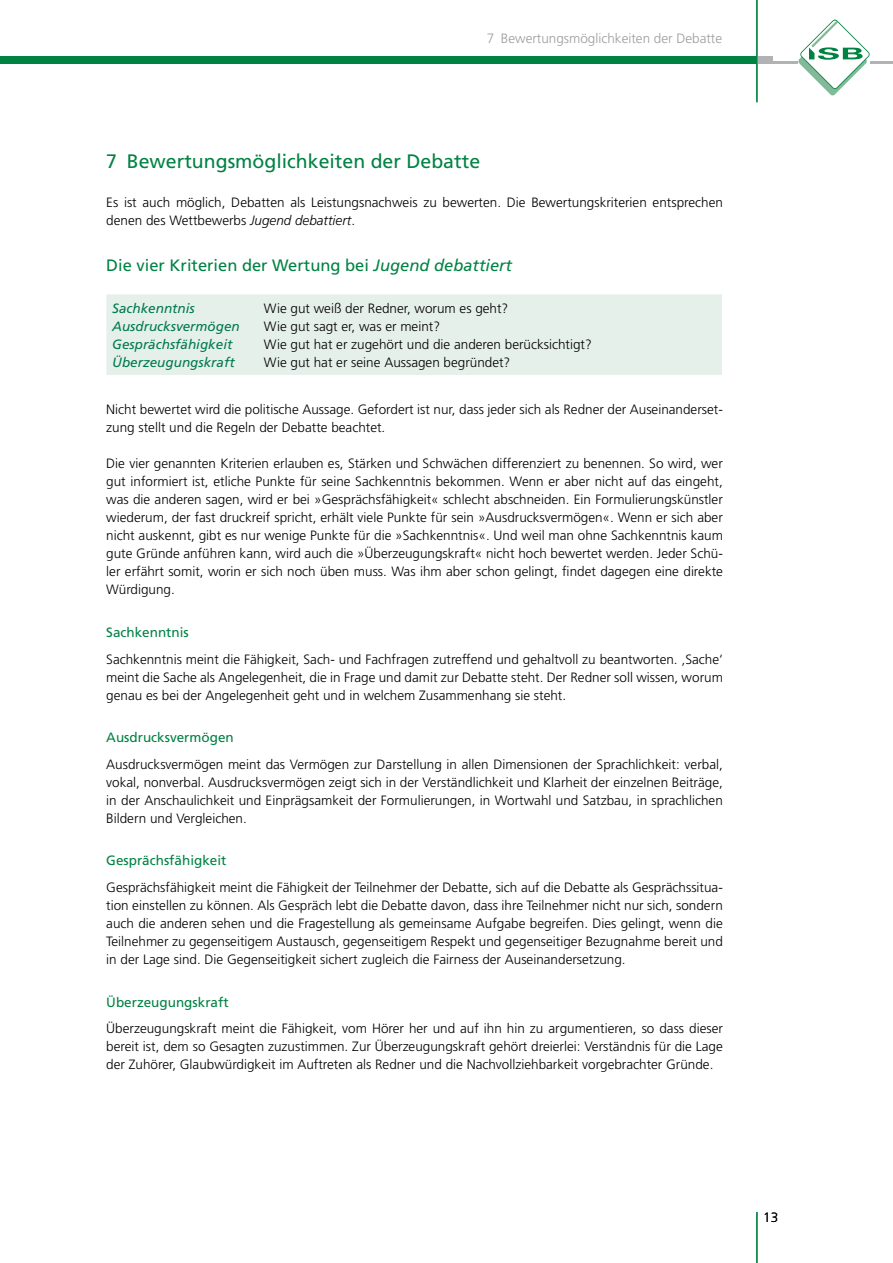
<style>
.page{position:relative;width:893px;height:1263px;background:#fff}
.page>*{position:absolute;margin:0;border:0;box-sizing:border-box;transform-origin:0 0}
.t1{font:19.5px "Frutiger LT Std";color:#008243}
.t2{font:16.5px "Frutiger LT Std";color:#008243}
.t3{font:300 13.5px/18px "Frutiger LT Std";color:#000;text-align:justify}
.t4{font:italic 13.5px/18px "Frutiger LT Std";color:#00794d}
.t5{font:13.5px "Frutiger LT Std";color:#008243}
.t6{font:300 13.5px "Frutiger LT Std";color:#9c9d9d}
.s1{font-style:italic}
</style>
<div class="page">
<div style="left:755px;top:56px;width:17px;height:8px;background:#b1b2b3"></div>
<hr style="left:757px;top:62px;width:136px;height:2px;background:#b1b2b3">
<div style="left:0;top:56px;width:757px;height:8px;background:#008243"></div>
<hr style="left:756px;top:0;width:1px;height:102px;background:#008243">
<svg style="left:798px;top:20px;width:72px;height:75px"></svg>
<hr style="left:756px;top:1212px;width:1px;height:51px;background:#008243">
<div style="left:106px;top:294px;width:616px;height:81px;background:#e6f0eb"></div>
<p class="t6" style="left:487px;top:31px;width:237px">7 Bewertungsmöglichkeiten der Debatte</p>
<h1 class="t1" style="left:106px;top:149px;width:375px">7 Bewertungsmöglichkeiten der Debatte</h1>
<p class="t3" style="left:106px;top:193px;width:618px">Es ist auch möglich, Debatten als Leistungsnachweis zu bewerten. Die Bewertungskriterien entsprechen denen des Wettbewerbs <span class="s1">Jugend debattiert</span>.</p>
<p class="t2" style="left:106px;top:256px;width:407px">Die vier Kriterien der Wertung bei <span class="s1">Jugend debattiert</span></p>
<p class="t4" style="left:112px;top:299px;width:129px">Sachkenntnis<br>Ausdrucksvermögen<br>Gesprächsfähigkeit<br>Überzeugungskraft</p>
<p class="t3" style="left:264px;top:299px;width:329px;text-align:left">Wie gut weiß der Redner, worum es geht?<br>Wie gut sagt er, was er meint?<br>Wie gut hat er zugehört und die anderen berücksichtigt?<br>Wie gut hat er seine Aussagen begründet?</p>
<p class="t3" style="left:106px;top:401px;width:618px">Nicht bewertet wird die politische Aussage. Gefordert ist nur, dass jeder sich als Redner der Auseinanderset&shy;zung stellt und die Regeln der Debatte beachtet.</p>
<p class="t3" style="left:106px;top:455px;width:618px">Die vier genannten Kriterien erlauben es, Stärken und Schwächen differenziert zu benennen. So wird, wer gut informiert ist, etliche Punkte für seine Sachkenntnis bekommen. Wenn er aber nicht auf das eingeht, was die anderen sagen, wird er bei »Gesprächsfähigkeit« schlecht abschneiden. Ein Formulierungskünstler wiederum, der fast druckreif spricht, erhält viele Punkte für sein »Ausdrucksvermögen«. Wenn er sich aber nicht auskennt, gibt es nur wenige Punkte für die »Sachkenntnis«. Und weil man ohne Sachkenntnis kaum gute Gründe anführen kann, wird auch die »Überzeugungskraft« nicht hoch bewertet werden. Jeder Schü&shy;ler erfährt somit, worin er sich noch üben muss. Was ihm aber schon gelingt, findet dagegen eine direkte Würdigung.</p>
<p class="t5" style="left:106px;top:624px;width:84px">Sachkenntnis</p>
<p class="t3" style="left:106px;top:650px;width:618px">Sachkenntnis meint die Fähigkeit, Sach- und Fachfragen zutreffend und gehaltvoll zu beantworten. ‚Sache‘ meint die Sache als Angelegenheit, die in Frage und damit zur Debatte steht. Der Redner soll wissen, worum genau es bei der Angelegenheit geht und in welchem Zusammenhang sie steht.</p>
<p class="t5" style="left:106px;top:729px;width:129px">Ausdrucksvermögen</p>
<p class="t3" style="left:106px;top:755px;width:618px">Ausdrucksvermögen meint das Vermögen zur Darstellung in allen Dimensionen der Sprachlichkeit: verbal, vokal, nonverbal. Ausdrucksvermögen zeigt sich in der Verständlichkeit und Klarheit der einzelnen Beiträge, in der Anschaulichkeit und Einprägsamkeit der Formulierungen, in Wortwahl und Satzbau, in sprachlichen Bildern und Vergleichen.</p>
<p class="t5" style="left:106px;top:853px;width:122px">Gesprächsfähigkeit</p>
<p class="t3" style="left:106px;top:878px;width:618px">Gesprächsfähigkeit meint die Fähigkeit der Teilnehmer der Debatte, sich auf die Debatte als Gesprächssitua&shy;tion einstellen zu können. Als Gespräch lebt die Debatte davon, dass ihre Teilnehmer nicht nur sich, sondern auch die anderen sehen und die Fragestellung als gemeinsame Aufgabe begreifen. Dies gelingt, wenn die Teilnehmer zu gegenseitigem Austausch, gegenseitigem Respekt und gegenseitiger Bezugnahme bereit und in der Lage sind. Die Gegenseitigkeit sichert zugleich die Fairness der Auseinandersetzung.</p>
<p class="t5" style="left:106px;top:994px;width:124px">Überzeugungskraft</p>
<p class="t3" style="left:106px;top:1020px;width:618px">Überzeugungskraft meint die Fähigkeit, vom Hörer her und auf ihn hin zu argumentieren, so dass dieser bereit ist, dem so Gesagten zuzustimmen. Zur Überzeugungskraft gehört dreierlei: Verständnis für die Lage der Zuhörer, Glaubwürdigkeit im Auftreten als Redner und die Nachvollziehbarkeit vorgebrachter Gründe.</p>
<p class="t3" style="left:763px;top:1208px;width:17px">13</p>
</div>
